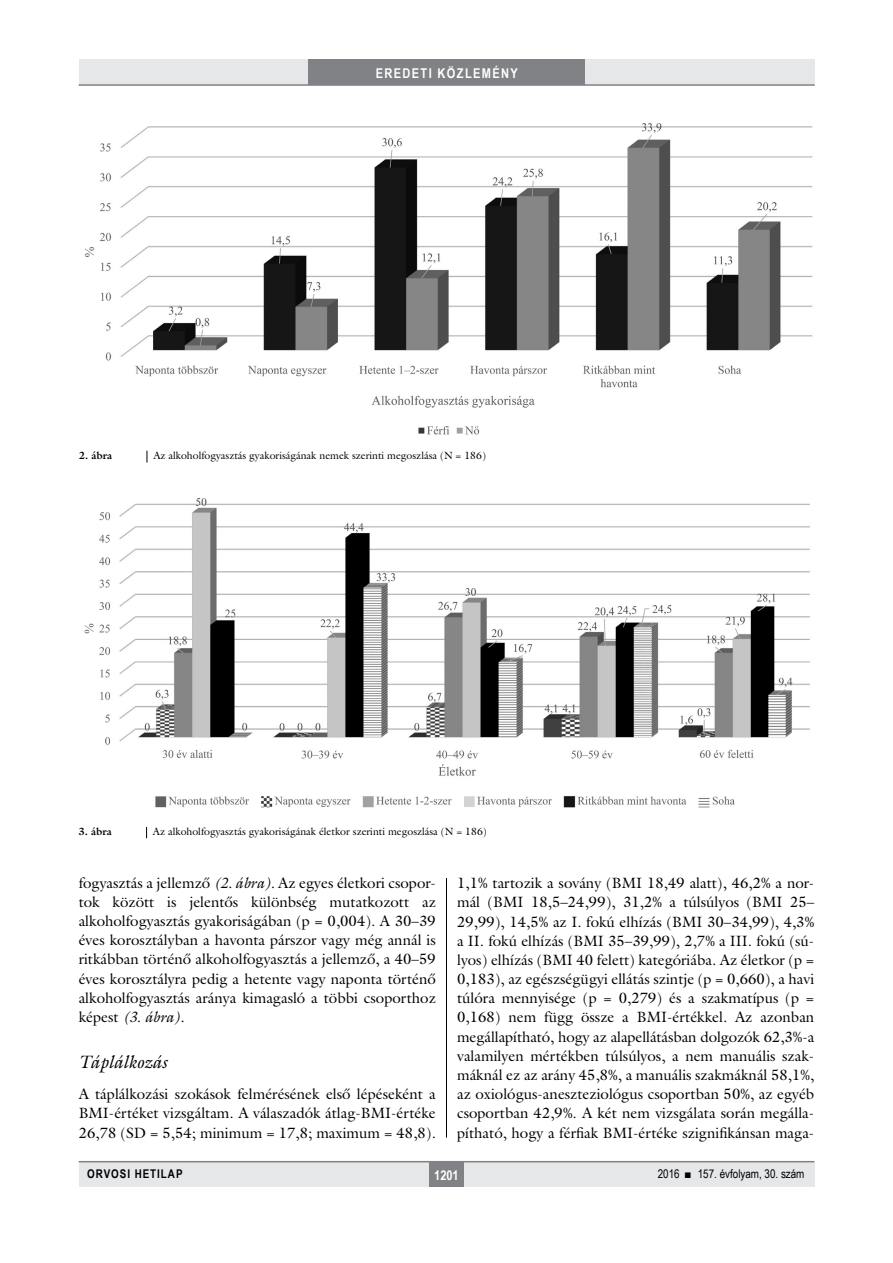
<style>
.page{position:relative;width:893px;height:1263px;background:#fff}
.page>*{position:absolute;margin:0;border:0;box-sizing:border-box;transform-origin:0 0}
.alcimkurziv{font:italic 18px "Galliard Reg";color:#000}
.Body_tompa{font:15px/19.2px "Galliard Reg";color:#000;text-align:justify}
.Body_Text{font:15px/19px "Galliard Reg";color:#000;text-align:justify}
.t1{font:700 13.5px "Arial Narrow";letter-spacing:.1em;color:#fff}
.t2{font:12px "Arial Narrow";color:#000}
.t3{font:700 12px "Arial Narrow";letter-spacing:.08em;color:#000}
.kepalairas2{font:10.5px "Galliard Reg";color:#000}
.kepalairas1{font:700 10.5px "Galliard Reg";color:#000}
.s1{font-style:italic}
</style>
<div class="page">
<div style="left:79px;top:1161px;width:735px;height:25px;background:#e6e7e8"></div>
<div style="left:429px;top:1161px;width:34px;height:25px;background:#808285"></div>
<hr style="left:79px;top:1161px;width:735px;height:1px;background:#808285">
<div style="left:79px;top:60px;width:735px;height:25px;background:#e6e7e8"></div>
<div style="left:308px;top:60px;width:277px;height:25px;background:#808285"></div>
<hr style="left:79px;top:84px;width:736px;height:2px;background:#808285">
<hr style="left:446px;top:111px;width:1px;height:1026px;background:#000">
<img style="left:84px;top:117px;width:729px;height:323px">
<div style="left:78px;top:486px;width:736px;height:340px;background:#fff"></div>
<img style="left:84px;top:498px;width:726px;height:310px">
<div style="left:79px;top:451px;width:736px;height:35px;background:#fff"></div>
<svg style="left:147px;top:451px;width:1px;height:12px"></svg>
<p class="t1" style="left:376px;top:63px;width:144px">EREDETI KÖZLEMÉNY</p>
<p class="kepalairas1" style="left:79px;top:449px;width:35px">2. ábra</p>
<p class="kepalairas2" style="left:153px;top:449px;width:334px">Az alkoholfogyasztás gyakoriságának nemek szerinti megoszlása (N = 186)</p>
<p class="kepalairas1" style="left:79px;top:824px;width:35px">3. ábra</p>
<p class="kepalairas2" style="left:153px;top:825px;width:335px">Az alkoholfogyasztás gyakoriságának életkor szerinti megoszlása (N = 186)</p>
<p class="Body_Text" style="left:79px;top:873px;width:359px">fogyasztás a jellemző <span class="s1">(2. ábra).</span> Az egyes életkori csopor&shy;tok között is jelentős különbség mutatkozott az alkoholfogyasztás gyakoriságában (p = 0,004). A 30–39 éves korosztályban a havonta párszor vagy még annál is ritkábban történő alkoholfogyasztás a jellemző, a 40–59 éves korosztályra pedig a hetente vagy naponta történő alkoholfogyasztás aránya kimagasló a többi csoporthoz képest <span class="s1">(3. ábra).</span></p>
<p class="alcimkurziv" style="left:79px;top:1051px;width:90px">Táplálkozás</p>
<p class="Body_tompa" style="left:79px;top:1084px;width:359px">A táplálkozási szokások felmérésének első lépéseként a BMI-értéket vizsgáltam. A válaszadók átlag-BMI-értéke 26,78 (SD = 5,54; minimum = 17,8; maximum = 48,8).</p>
<p class="Body_tompa" style="left:457px;top:873px;width:359px">1,1% tartozik a sovány (BMI 18,49 alatt), 46,2% a nor&shy;mál (BMI 18,5–24,99), 31,2% a túlsúlyos (BMI 25– 29,99), 14,5% az I. fokú elhízás (BMI 30–34,99), 4,3% a II. fokú elhízás (BMI 35–39,99), 2,7% a III. fokú (sú&shy;lyos) elhízás (BMI 40 felett) kategóriába. Az életkor (p = 0,183), az egészségügyi ellátás szintje (p = 0,660), a havi túlóra mennyisége (p = 0,279) és a szakmatípus (p = 0,168) nem függ össze a BMI-értékkel. Az azonban megállapítható, hogy az alapellátásban dolgozók 62,3%-a valamilyen mértékben túlsúlyos, a nem manuális szak&shy;máknál ez az arány 45,8%, a manuális szakmáknál 58,1%, az oxiológus-aneszteziológus csoportban 50%, az egyéb csoportban 42,9%. A két nem vizsgálata során megálla&shy;pítható, hogy a férfiak BMI-értéke szignifikánsan maga-</p>
<p class="t3" style="left:87px;top:1165px;width:97px">ORVOSI HETILAP</p>
<p class="t1" style="left:434px;top:1165px;width:26px">1201</p>
<p class="t2" style="left:658px;top:1165px;width:148px">2016 ■ 157. évfolyam, 30. szám</p>
</div>
